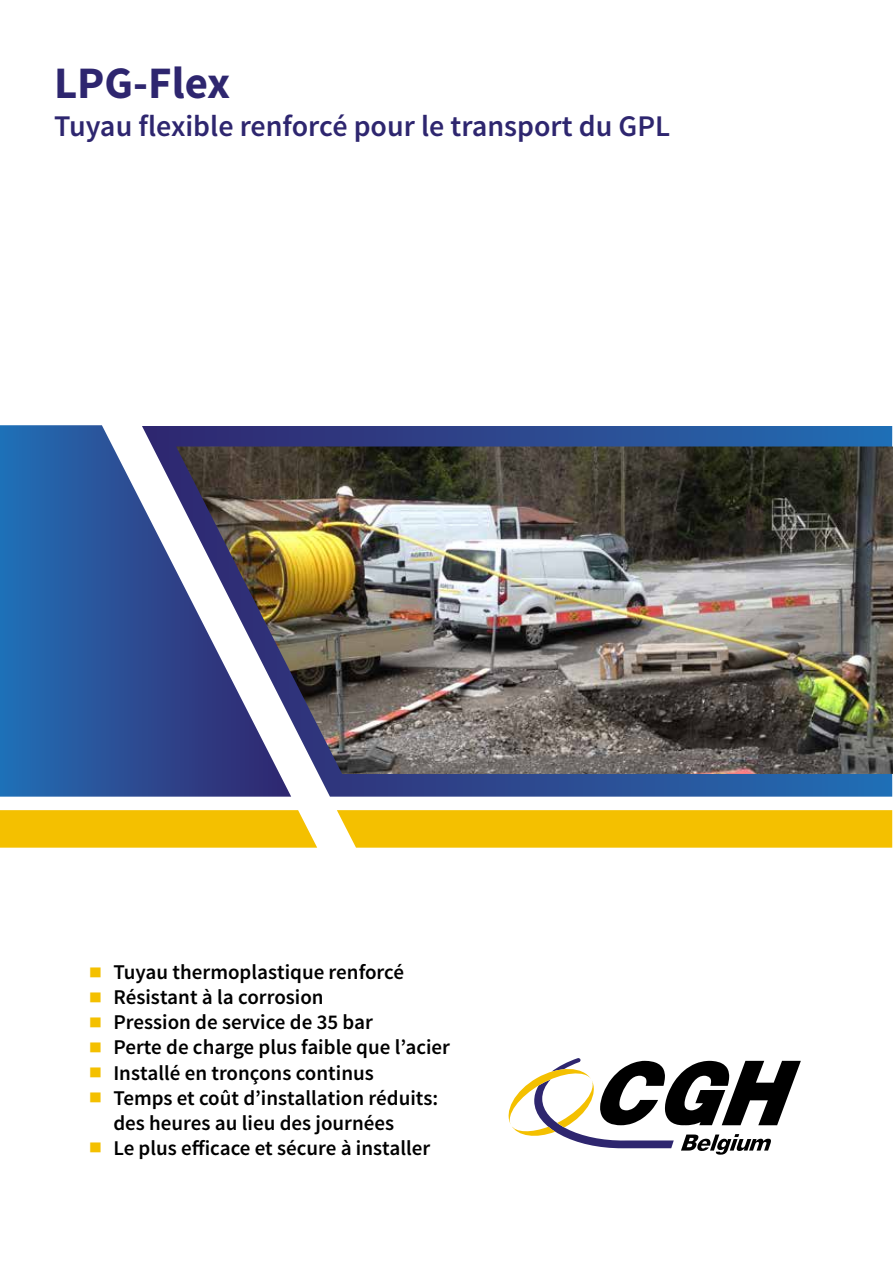
<style>
.page{position:relative;width:893px;height:1263px;background:#fff}
.page>*{position:absolute;margin:0;border:0;box-sizing:border-box;transform-origin:0 0}
.t1{font:700 45px "Source Sans Pro";color:#2e266f}
.t2{font:600 30px "Source Sans Pro";color:#2e266f}
.t3{font:600 21px/25px "Source Sans Pro";color:#000}
.s1{font-size:44.1px;color:#f4c000}
</style>
<div class="page">
<svg style="left:337px;top:810px;width:555px;height:38px;background:#f4c208"></svg>
<svg style="left:291px;top:426px;width:601px;height:371px;background:#31579b"></svg>
<svg style="left:0;top:810px;width:317px;height:38px;background:#f4c20a"></svg>
<svg style="left:0;top:425px;width:291px;height:372px;background:#3661a3"></svg>
<svg style="left:508px;top:1058px;width:293px;height:97px"></svg>
<img style="left:176px;top:446px;width:717px;height:328px">
<h1 class="t1" style="left:54px;top:54px;width:178px">LPG-Flex</h1>
<h2 class="t2" style="left:54px;top:107px;width:618px">Tuyau flexible renforcé pour le transport du GPL</h2>
<p class="t3" style="left:88px;top:960px;width:318px"><span class="s1">■</span> Tuyau thermoplastique renforcé</p>
<p class="t3" style="left:88px;top:985px;width:237px"><span class="s1">■</span> Résistant à la corrosion</p>
<p class="t3" style="left:88px;top:1010px;width:287px"><span class="s1">■</span> Pression de service de 35 bar</p>
<p class="t3" style="left:88px;top:1035px;width:364px"><span class="s1">■</span> Perte de charge plus faible que l’acier</p>
<p class="t3" style="left:88px;top:1060px;width:287px"><span class="s1">■</span> Installé en tronçons continus</p>
<p class="t3" style="left:113px;top:1086px;width:326px;text-indent:-26px"><span class="s1">■</span> Temps et coût d’installation réduits: des heures au lieu des journées</p>
<p class="t3" style="left:88px;top:1136px;width:344px"><span class="s1">■</span> Le plus efficace et sécure à installer</p>
</div>
